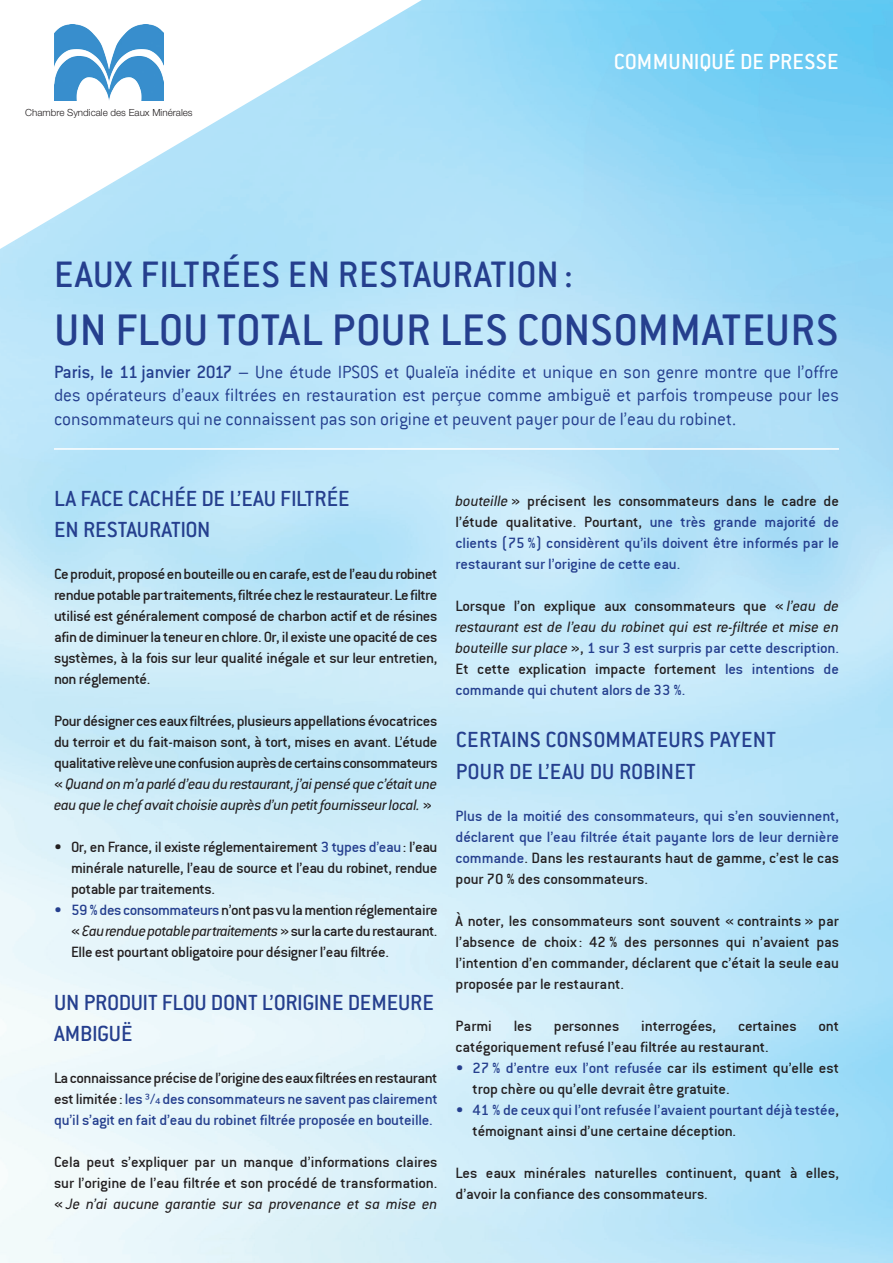
<style>
.page{position:relative;width:893px;height:1263px;background:#fff}
.page>*{position:absolute;margin:0;border:0;box-sizing:border-box;transform-origin:0 0}
.t1{font:48.45px "Conduit ITC Medium";color:#253f8e}
.t2{font:40.35px "Conduit ITC Medium";letter-spacing:.015em;color:#253f8e}
.t3{font:24px/31.5px "Conduit ITC Medium";letter-spacing:-.005em;color:#253f8e}
.t4{font:24px "Conduit ITC Medium";letter-spacing:.015em;color:#fff}
.t5{font:300 19.5px/23.4px "Conduit ITC";color:#253f8e;text-align:justify}
.t6{font:16.5px/21px "Conduit ITC";letter-spacing:-.015em;color:#231f20;text-align:justify}
.t7{font:16.5px/21px "Conduit ITC";color:#253f8e;text-align:justify}
.t8{font:300 9.9px "Helvetica Neue LT Std";color:#231f20}
.s1{font-family:"Conduit ITC Medium";font-weight:400}
.s2{font-style:italic}
.s3{color:#253f8e}
.s4{color:#231f20}
.s5{font-style:italic;color:#231f20}
</style>
<div class="page">
<img style="left:0;top:0;width:893px;height:1263px">
<svg style="left:0;top:0;width:422px;height:249px;fill:#b4e3f9"></svg>
<img style="left:55px;top:24px;width:108px;height:77px">
<hr style="left:54px;top:448px;width:785px;height:2px;background:#fff">
<p class="t8" style="left:25px;top:107px;width:169px">Chambre Syndicale des Eaux Minérales</p>
<p class="t4" style="left:614px;top:47px;width:226px">COMMUNIQUÉ DE PRESSE</p>
<p class="t2" style="left:54px;top:250px;width:520px">EAUX FILTRÉES EN RESTAURATION:</p>
<p class="t1" style="left:54px;top:301px;width:786px">UN FLOU TOTAL POUR LES CONSOMMATEURS</p>
<p class="t5" style="left:54px;top:360px;width:786px"><span class="s1">Paris, le 11 janvier 2017 –</span> Une étude IPSOS et Qualeïa inédite et unique en son genre montre que l’offre des opérateurs d’eaux filtrées en restauration est perçue comme ambiguë et parfois trompeuse pour les consommateurs qui ne connaissent pas son origine et peuvent payer pour de l’eau du robinet.</p>
<p class="t3" style="left:54px;top:482px;width:297px">LA FACE CACHÉE DE L’EAU FILTRÉE<br>EN RESTAURATION</p>
<p class="t6" style="left:54px;top:563px;width:385px">Ce produit, proposé en bouteille ou en carafe, est de l’eau du robinet rendue potable par traitements, filtrée chez le restaurateur. Le filtre utilisé est généralement composé de charbon actif et de résines afin de diminuer la teneur en chlore. Or, il existe une opacité de ces systèmes, à la fois sur leur qualité inégale et sur leur entretien, non réglementé.</p>
<p class="t6" style="left:54px;top:710px;width:385px">Pour désigner ces eaux filtrées, plusieurs appellations évocatrices du terroir et du fait-maison sont, à tort, mises en avant. L’étude qualitative relève une confusion auprès de certains consommateurs « <span class="s2">Quand on m’a parlé d’eau du restaurant, j’ai pensé que c’était une eau que le chef avait choisie auprès d’un petit fournisseur local.</span> »</p>
<p class="t6" style="left:71px;top:836px;width:368px;text-indent:-16px">• Or, en France, il existe réglementairement <span class="s3">3 types d’eau</span>: l’eau minérale naturelle, l’eau de source et l’eau du robinet, rendue potable par traitements.</p>
<p class="t6" style="left:71px;top:899px;width:368px;text-indent:-16px"><span class="s3">• 59 % des consommateurs</span> n’ont pas vu la mention réglementaire «<span class="s2">Eau rendue potable par traitements</span>» sur la carte du restaurant.<br>Elle est pourtant obligatoire pour désigner l’eau filtrée.</p>
<p class="t3" style="left:54px;top:986px;width:382px">UN PRODUIT FLOU DONT L’ORIGINE DEMEURE<br>AMBIGUË</p>
<p class="t7" style="left:54px;top:1067px;width:385px"><span class="s4">La connaissance précise de l’origine des eaux filtrées en restaurant est limitée:</span> les ¾ des consommateurs ne savent pas clairement qu’il s’agit en fait d’eau du robinet filtrée proposée en bouteille.</p>
<p class="t6" style="left:54px;top:1151px;width:385px">Cela peut s’expliquer par un manque d’informations claires sur l’origine de l’eau filtrée et son procédé de transformation. « <span class="s2">Je n’ai aucune garantie sur sa provenance et sa mise en</span></p>
<p class="t7" style="left:455px;top:490px;width:385px"><span class="s5">bouteille</span> <span class="s4">» précisent les consommateurs dans le cadre de l’étude qualitative. Pourtant,</span> une très grande majorité de clients (75 %) considèrent qu’ils doivent être informés par le restaurant sur l’origine de cette eau.</p>
<p class="t7" style="left:455px;top:595px;width:385px"><span class="s4">Lorsque l’on explique aux consommateurs que «</span> <span class="s5">l’eau de restaurant est de l’eau du robinet qui est re-filtrée et mise en bouteille sur place</span> <span class="s4">»,</span> 1 sur 3 est surpris par cette description.<br><span class="s4">Et cette explication impacte fortement</span> les intentions de commande qui chutent alors de 33 %.</p>
<p class="t3" style="left:456px;top:723px;width:322px">CERTAINS CONSOMMATEURS PAYENT<br>POUR DE L’EAU DU ROBINET</p>
<p class="t7" style="left:455px;top:805px;width:385px">Plus de la moitié des consommateurs, qui s’en souviennent, déclarent que l’eau filtrée était payante lors de leur dernière commande<span class="s4">. Dans les restaurants haut de gamme, c’est le cas pour 70 % des consommateurs.</span></p>
<p class="t6" style="left:455px;top:910px;width:385px">À noter, les consommateurs sont souvent « contraints » par l’absence de choix : 42 % des personnes qui n’avaient pas l’intention d’en commander, déclarent que c’était la seule eau proposée par le restaurant.</p>
<p class="t6" style="left:455px;top:1015px;width:38px">Parmi</p>
<p class="t6" style="left:514px;top:1015px;width:20px">les</p>
<p class="t6" style="left:554px;top:1015px;width:67px">personnes</p>
<p class="t6" style="left:641px;top:1015px;width:76px">interrogées,</p>
<p class="t6" style="left:738px;top:1015px;width:60px">certaines</p>
<p class="t6" style="left:819px;top:1015px;width:22px">ont</p>
<p class="t6" style="left:455px;top:1036px;width:315px">catégoriquement refusé l’eau filtrée au restaurant.</p>
<p class="t6" style="left:472px;top:1057px;width:368px;text-indent:-16px"><span class="s3">• 27 % d’entre eux l’ont refusée</span> car ils estiment qu’elle est trop chère ou qu’elle devrait être gratuite.</p>
<p class="t7" style="left:472px;top:1099px;width:368px;text-indent:-16px">• 41 % de ceux qui l’ont refusée l’avaient pourtant déjà testée<span class="s4">, témoignant ainsi d’une certaine déception.</span></p>
<p class="t6" style="left:455px;top:1162px;width:385px">Les eaux minérales naturelles continuent, quant à elles, d’avoir la confiance des consommateurs.</p>
</div>
